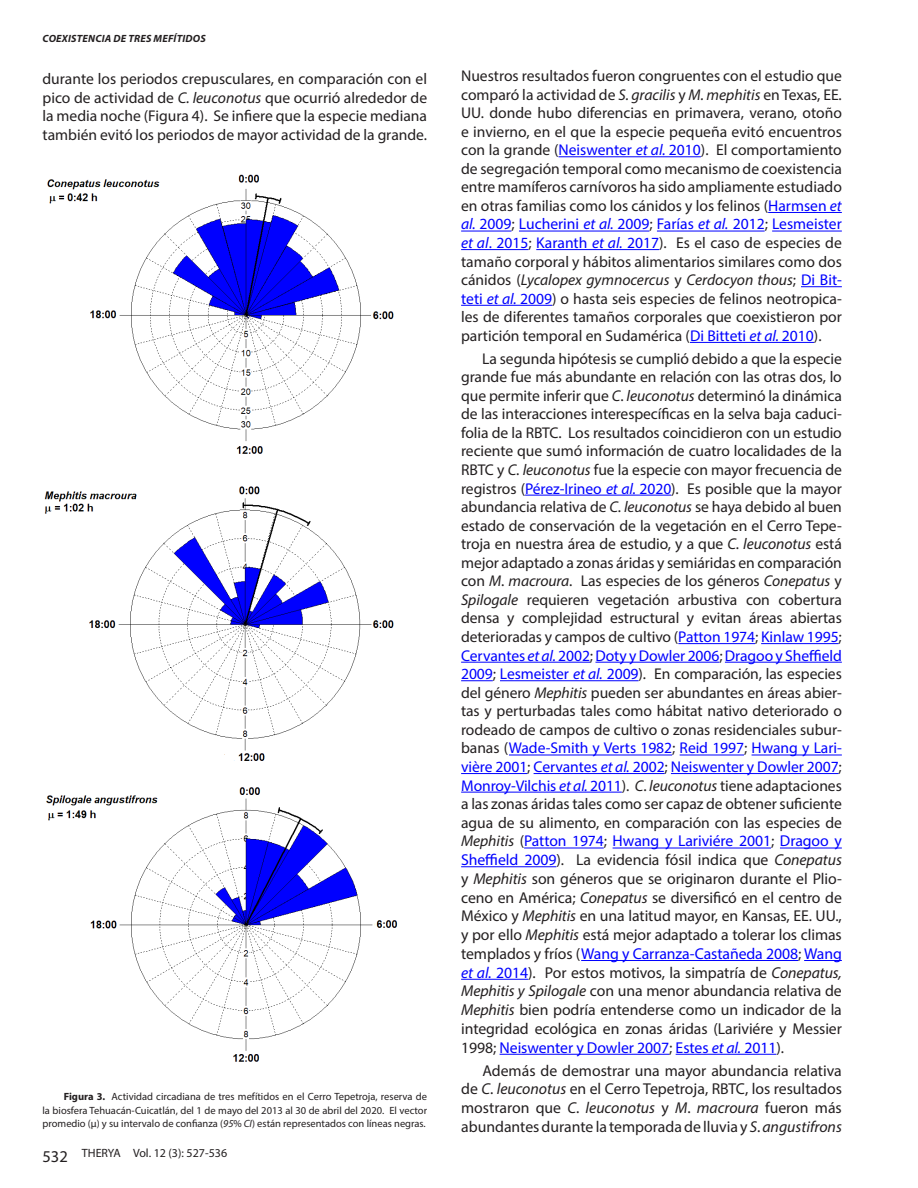
<style>
.page{position:relative;width:918px;height:1188px;background:#fff}
.page>*{position:absolute;margin:0;border:0;box-sizing:border-box;transform-origin:0 0}
.t1{font:15.75px/18.8px "Myriad Pro";letter-spacing:-.005em;color:#231f20;text-align:justify}
.t2{font:15.6px/18.6px "Myriad Pro";color:#231f20;text-align:justify}
.t3{font:12px "Myriad Pro";color:#231f20}
.t4{font:10.5px/13.5px "Myriad Pro";color:#231f20;text-align:justify}
.t5{font:italic 700 10.5px "Myriad Pro";letter-spacing:.02em;color:#231f20}
.s1{font-style:italic}
.s2{color:#00f}
.s3{font-style:italic;color:#00f}
.s4{font-style:italic;font-size:15.6px}
.s5{font-size:15.6px}
.s6{font-size:15.6px;color:#00f}
.s7{font-weight:700}
.s8{font-size:16.5px}
</style>
<div class="page">
<hr style="left:558px;top:156px;width:143px;height:1px;background:#00f">
<hr style="left:768px;top:212px;width:74px;height:1px;background:#00f">
<hr style="left:461px;top:231px;width:51px;height:1px;background:#00f">
<hr style="left:519px;top:231px;width:130px;height:1px;background:#00f">
<hr style="left:657px;top:231px;width:108px;height:1px;background:#00f">
<hr style="left:772px;top:231px;width:70px;height:1px;background:#00f">
<hr style="left:461px;top:249px;width:67px;height:1px;background:#00f">
<hr style="left:536px;top:249px;width:123px;height:1px;background:#00f">
<hr style="left:801px;top:286px;width:41px;height:1px;background:#00f">
<hr style="left:461px;top:305px;width:91px;height:1px;background:#00f">
<hr style="left:690px;top:342px;width:124px;height:1px;background:#00f">
<hr style="left:525px;top:495px;width:146px;height:1px;background:#00f">
<hr style="left:678px;top:643px;width:77px;height:1px;background:#00f">
<hr style="left:761px;top:643px;width:78px;height:1px;background:#00f">
<hr style="left:461px;top:662px;width:129px;height:1px;background:#00f">
<hr style="left:595px;top:662px;width:124px;height:1px;background:#00f">
<hr style="left:725px;top:662px;width:117px;height:1px;background:#00f">
<hr style="left:461px;top:680px;width:32px;height:1px;background:#00f">
<hr style="left:500px;top:680px;width:139px;height:1px;background:#00f">
<hr style="left:509px;top:755px;width:163px;height:1px;background:#00f">
<hr style="left:680px;top:755px;width:64px;height:1px;background:#00f">
<hr style="left:752px;top:755px;width:90px;height:1px;background:#00f">
<hr style="left:461px;top:773px;width:66px;height:1px;background:#00f">
<hr style="left:534px;top:773px;width:131px;height:1px;background:#00f">
<hr style="left:671px;top:773px;width:168px;height:1px;background:#00f">
<hr style="left:461px;top:792px;width:161px;height:1px;background:#00f">
<hr style="left:524px;top:848px;width:80px;height:1px;background:#00f">
<hr style="left:613px;top:848px;width:158px;height:1px;background:#00f">
<hr style="left:780px;top:848px;width:62px;height:1px;background:#00f">
<hr style="left:461px;top:866px;width:95px;height:1px;background:#00f">
<hr style="left:581px;top:960px;width:217px;height:1px;background:#00f">
<hr style="left:804px;top:960px;width:38px;height:1px;background:#00f">
<hr style="left:461px;top:979px;width:67px;height:1px;background:#00f">
<hr style="left:500px;top:1054px;width:169px;height:1px;background:#00f">
<hr style="left:676px;top:1054px;width:100px;height:1px;background:#00f">
<img style="left:44px;top:174px;width:354px;height:888px">
<p class="t5" style="left:43px;top:31px;width:165px">COEXISTENCIA DE TRES MEFÍTIDOS</p>
<p class="t2" style="left:43px;top:69px;width:386px">durante los periodos crepusculares, en comparación con el pico de actividad de <span class="s1">C. leuconotus</span> que ocurrió alrededor de la media noche (Figura 4). Se infiere que la especie mediana también evitó los periodos de mayor actividad de la grande.</p>
<p class="t2" style="left:461px;top:66px;width:382px">Nuestros resultados fueron congruentes con el estudio que comparó la actividad de <span class="s1">S. gracilis</span> y <span class="s1">M. mephitis</span> en Texas, EE.<br>UU. donde hubo diferencias en primavera, verano, otoño e invierno, en el que la especie pequeña evitó encuentros con la grande (<span class="s2">Neiswenter</span> <span class="s3">et al.</span> <span class="s2">2010</span>). El comportamiento de segregación temporal como mecanismo de coexistencia entre mamíferos carnívoros ha sido ampliamente estudiado en otras familias como los cánidos y los felinos (<span class="s2">Harmsen</span> <span class="s3">et al.</span> <span class="s2">2009</span>; <span class="s2">Lucherini</span> <span class="s3">et al.</span> <span class="s2">2009</span>; <span class="s2">Farías</span> <span class="s3">et al.</span> <span class="s2">2012</span>; <span class="s2">Lesmeister </span><span class="s3">et al</span><span class="s2">. 2015</span>; <span class="s2">Karanth</span> <span class="s3">et al.</span> <span class="s2">2017</span>). Es el caso de especies de tamaño corporal y hábitos alimentarios similares como dos cánidos (<span class="s1">Lycalopex gymnocercus</span> y <span class="s1">Cerdocyon thous</span>; <span class="s2">Di Bit&shy;teti</span> <span class="s3">et al.</span> <span class="s2">2009</span>) o hasta seis especies de felinos neotropica&shy;les de diferentes tamaños corporales que coexistieron por partición temporal en Sudamérica (<span class="s2">Di Bitteti</span> <span class="s3">et al.</span> <span class="s2">2010</span>).</p>
<p class="t2" style="left:461px;top:349px;width:382px;text-indent:21px">La segunda hipótesis se cumplió debido a que la especie grande fue más abundante en relación con las otras dos, lo que permite inferir que <span class="s1">C</span>. <span class="s1">leuconotus</span> determinó la dinámica de las interacciones interespecíficas en la selva baja caduci&shy;folia de la RBTC. Los resultados coincidieron con un estudio reciente que sumó información de cuatro localidades de la RBTC y <span class="s1">C</span>. <span class="s1">leuconotus</span> fue la especie con mayor frecuencia de registros (<span class="s2">Pérez-Irineo</span> <span class="s3">et al.</span> <span class="s2">2020</span>). Es posible que la mayor abundancia relativa de <span class="s1">C</span>. <span class="s1">leuconotus</span> se haya debido al buen estado de conservación de la vegetación en el Cerro Tepe&shy;troja en nuestra área de estudio, y a que <span class="s1">C</span>. <span class="s1">leuconotus</span> está mejor adaptado a zonas áridas y semiáridas en comparación con <span class="s1">M</span>. <span class="s1">macroura</span>. Las especies de los géneros <span class="s1">Conepatus</span> y <span class="s1">Spilogale</span> requieren vegetación arbustiva con cobertura densa y complejidad estructural y evitan áreas abiertas deterioradas y campos de cultivo (<span class="s2">Patton 1974</span>; <span class="s2">Kinlaw 1995</span>; <span class="s2">Cervantes</span> <span class="s3">et al.</span> <span class="s2">2002</span>; <span class="s2">Doty y Dowler 2006</span>; <span class="s2">Dragoo y Sheffield 2009</span>; <span class="s2">Lesmeister</span> <span class="s3">et al.</span> <span class="s2">2009</span>). En comparación, las especies del género <span class="s1">Mephitis</span> pueden ser abundantes en áreas abier&shy;tas y perturbadas tales como hábitat nativo deteriorado o rodeado de campos de cultivo o zonas residenciales subur&shy;banas (<span class="s2">Wade-Smith y Verts 1982</span>; <span class="s2">Reid 1997</span>; <span class="s2">Hwang y Lari&shy;vière 2001</span>; <span class="s2">Cervantes</span> <span class="s3">et al.</span> <span class="s2">2002</span>; <span class="s2">Neiswenter y Dowler 2007</span>; <span class="s2">Monroy-Vilchis</span> <span class="s3">et al.</span> <span class="s2">2011</span>). <span class="s1">C</span>. <span class="s1">leuconotus</span> tiene adaptaciones a las zonas áridas tales como ser capaz de obtener suficiente agua de su alimento, en comparación con las especies de</p>
<p class="t1" style="left:461px;top:832px;width:382px"><span class="s4">Mephitis</span> <span class="s5">(</span><span class="s6">Patton 1974</span><span class="s5">;</span> <span class="s2">Hwang y Lariviére 2001</span>; <span class="s2">Dragoo y Sheffield 2009</span>). La evidencia fósil indica que <span class="s1">Conepatus </span>y <span class="s1">Mephitis</span> son géneros que se originaron durante el Plio&shy;ceno en América; <span class="s1">Conepatus</span> se diversificó en el centro de México y <span class="s1">Mephitis</span> en una latitud mayor, en Kansas, EE. UU., y por ello <span class="s1">Mephitis</span> está mejor adaptado a tolerar los climas templados y fríos (<span class="s2">Wang y Carranza-Castañeda 2008</span>; <span class="s2">Wang </span><span class="s3">et al.</span> <span class="s2">2014</span>). Por estos motivos, la simpatría de <span class="s1">Conepatus, Mephitis y Spilogale</span> con una menor abundancia relativa de <span class="s1">Mephitis</span> bien podría entenderse como un indicador de la integridad ecológica en zonas áridas (Lariviére y Messier 1998; <span class="s2">Neiswenter y Dowler 2007</span>; <span class="s2">Estes</span> <span class="s3">et al.</span> <span class="s2">2011</span>).</p>
<p class="t1" style="left:461px;top:1061px;width:382px;text-indent:21px">Además de demostrar una mayor abundancia relativa de <span class="s1">C</span>. <span class="s1">leuconotus</span> en el Cerro Tepetroja, RBTC, los resultados mostraron que <span class="s1">C</span>. <span class="s1">leuconotus</span> y <span class="s1">M</span>. <span class="s1">macroura</span> fueron más abundantes durante la temporada de lluvia y <span class="s1">S</span>. <span class="s1">angustifrons</span></p>
<p class="t4" style="left:43px;top:1090px;width:386px;text-indent:21px"><span class="s7">Figura 3.</span> Actividad circadiana de tres mefítidos en el Cerro Tepetroja, reserva de la biosfera Tehuacán-Cuicatlán, del 1 de mayo del 2013 al 30 de abril del 2020. El vector promedio (µ) y su intervalo de confianza (<span class="s1">95</span>% <span class="s1">CI</span>) están representados con líneas negras.</p>
<p class="t3" style="left:43px;top:1146px;width:186px"><span class="s8">532</span> THERYA Vol. 12 (3): 527-536</p>
</div>
